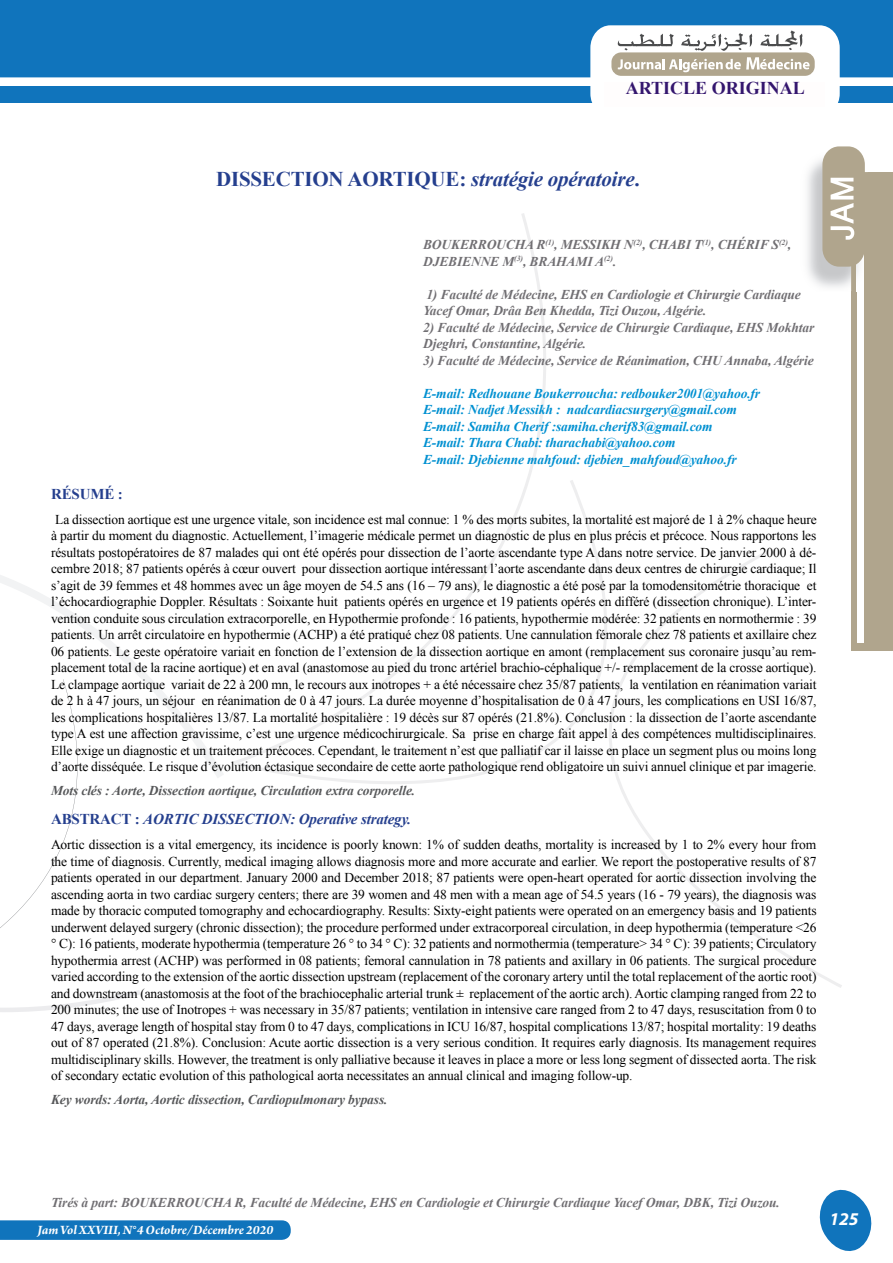
<style>
.page{position:relative;width:893px;height:1263px;background:#fff}
.page>*{position:absolute;margin:0;border:0;box-sizing:border-box;transform-origin:0 0}
.t1{font:italic 700 21px "Times New Roman";letter-spacing:-.01em;color:#253f8e}
.t2{font:700 21px "Times New Roman";letter-spacing:-.01em;color:#253f8e}
.t3{font:700 18px "Times New Roman";color:#34166e}
.t4{font:italic 700 18px "Myriad Pro";color:#fff}
.t5{font:italic 700 15px "Times New Roman";letter-spacing:-.01em;color:#253f8e}
.t6{font:700 15px "Times New Roman";letter-spacing:-.01em;color:#253f8e}
.t7{font:13.5px/16.5px "Times New Roman";letter-spacing:-.01em;color:#000;text-align:center}
.t8{font:italic 700 13.5px/16.5px "Times New Roman";letter-spacing:-.01em;color:#716f73}
.t9{font:italic 700 13.5px/16.5px "Times New Roman";letter-spacing:-.01em;color:#0090d1}
.t10{font:italic 700 13.5px "Times New Roman";letter-spacing:-.01em;color:#57585a}
.t11{font:italic 700 13.5px "Arno Pro";letter-spacing:-.005em;color:#fff}
.s1{font-style:normal}
</style>
<div class="page">
<svg style="left:0;top:1220px;width:291px;height:20px;background:#1778be"></svg>
<svg style="left:0;top:778px;width:140px;height:234px"></svg>
<svg style="left:0;top:575px;width:223px;height:203px"></svg>
<svg style="left:609px;top:551px;width:233px;height:437px"></svg>
<svg style="left:237px;top:480px;width:370px;height:304px"></svg>
<svg style="left:234px;top:213px;width:312px;height:551px"></svg>
<svg style="left:819px;top:1189px;width:53px;height:62px"></svg>
<div style="left:851px;top:172px;width:41px;height:478px;background:#b0a58d"></div>
<div style="left:857px;top:177px;width:6px;height:466px;background:#fff"></div>
<img style="left:807px;top:160px;width:57px;height:131px">
<img style="left:857px;top:259px;width:6px;height:32px">
<div style="left:822px;top:146px;width:43px;height:121px;background:#b0a58d;border-radius:17px"></div>
<svg style="left:831px;top:178px;width:23px;height:62px"></svg>
<div style="left:0;top:0;width:893px;height:77px;background:#1074bc"></div>
<div style="left:0;top:87px;width:605px;height:16px;background:#1074bc"></div>
<div style="left:832px;top:86px;width:60px;height:17px;background:#1074bc"></div>
<svg style="left:590px;top:25px;width:250px;height:78px;background:#dcdcd7"></svg>
<div style="left:604px;top:82px;width:221px;height:25px;background:#fffdfd"></div>
<h2 class="t3" style="left:626px;top:76px;width:180px">ARTICLE ORIGINAL</h2>
<h1 class="t2" style="left:216px;top:164px;width:61px">DISSECTION</h1>
<h1 class="t2" style="left:347px;top:164px;width:15px">AORTI</h1>
<h1 class="t1" style="left:414px;top:164px;width:227px"><span class="s1">QUE :</span> stratégie opératoire<span class="s1">.</span></h1>
<p class="t8" style="left:423px;top:236px;width:370px">Boukerroucha R<sup>(1)</sup>, Messikh N<sup>(2)</sup>, Chab i T<sup>(1)</sup>, Chérif S<sup>(2)</sup>,<br>Djeb ienne M<sup>(3)</sup>, Brahami A<sup>(2)</sup>.</p>
<p class="t8" style="left:426px;top:286px;width:145px">1) Faculté de Médecine, EHS</p>
<p class="t8" style="left:423px;top:286px;width:379px;text-indent:167px">en Cardiologie et Chirurgie Cardiaque<br>YacefOmar, Drâa Ben Khedda, Tizi Ouzou, Algérie.</p>
<p class="t8" style="left:423px;top:319px;width:324px">2) Faculté de Médecine, Service de Chirurgie Cardiaque, EHS</p>
<p class="t8" style="left:766px;top:319px;width:50px">Mokhtar</p>
<p class="t8" style="left:423px;top:335px;width:165px">Djeghri, Constantine, Algérie.</p>
<p class="t8" style="left:423px;top:352px;width:281px">3) Faculté de Médecine, Service de Réanimation, CHU</p>
<p class="t8" style="left:724px;top:352px;width:91px">Annaba, Algérie</p>
<p class="t9" style="left:423px;top:385px;width:339px">E-mail: Redhouane Boukerroucha: redbouker2001@yahoo.fr E-mail: Nadjet Messikh : nadcardiacsurgery@gmail.com E-mail: Samiha Cherif:samiha.cherif83@gmail.com<br>E-mail: Thara Chabi: tharachabi@yahoo.com<br>E-mail: Djebienne mahfoud: djebien_mahfoud@yahoo.fr</p>
<p class="t6" style="left:51px;top:483px;width:73px">RÉSUMÉ :</p>
<p class="t7" style="left:51px;top:511px;width:767px">La dissection aortique est une urgence vitale, son incidence est mal connue: 1 % des morts subites, la mortalité est majoré de 1 à 2% chaque heure à partir du moment du diagnostic. Actuellement, l’imagerie médicale permet un diagnostic de plus en plus précis et précoce. Nous rapportons les résultats postopératoires de 87 malades qui ont été opérés pour dissection de l’aorte ascendante type A dans notre service. De janvier 2000 à dé&shy;cembre 2018; 87 patients opérés à cœur ouvert pour dissection aortique intéressant l’aorte ascendante dans deux centres de chirurgie cardiaque; Il s’agit de 39 femmes et 48 hommes avec un âge moyen de 54.5 ans (16 – 79 ans), le diagnostic a été posé par la tomodensitométrie thoracique et l’échocardiographie Doppler. Résultats : Soixante huit patients opérés en urgence et 19 patients opérés en différé (dissection chronique). L’inter&shy;vention conduite sous circulation extracorporelle, en Hypothermie profonde : 16 patients, hypothermie modérée: 32 patients en normothermie : 39 patients. Un arrêt circulatoire en hypothermie (ACHP) a été pratiqué chez 08 patients. Une cannulation fémorale chez 78 patients et axillaire chez 06 patients. Le geste opératoire variait en fonction de l’extension de la dissection aortique en amont (remplacement sus coronaire jusqu’au rem&shy;placement total de la racine aortique) et en aval (anastomose au pied du tronc artériel brachio-céphalique +/- remplacement de la crosse aortique).<br>Le clampage aortique variait de 22 à 200 mn, le recours aux inotropes + a été nécessaire chez 35/87 patients, la ventilation en réanimation variait de 2 h à 47 jours, un séjour en réanimation de 0 à 47 jours. La durée moyenne d’hospitalisation de 0 à 47 jours, les complications en USI 16/87, les complications hospitalières 13/87. La mortalité hospitalière : 19 décès sur 87 opérés (21.8%). Conclusion : la dissection de l’aorte ascendante type A est une affection gravissime, c’est une urgence médicochirurgicale. Sa prise en charge fait appel à des compétences multidisciplinaires.<br>Elle exige un diagnostic et un traitement précoces. Cependant, le traitement n’est que palliatif car il laisse en place un segment plus ou moins long d’aorte disséquée. Le risque d’évolution éctasique secondaire de cette aorte pathologique rend obligatoire un suivi annuel clinique et par imagerie.</p>
<p class="t10" style="left:51px;top:781px;width:366px">Mots clés : Aorte, Dissection aortique, Circulation extra corporelle.</p>
<p class="t6" style="left:51px;top:809px;width:40px">ABSTRACT</p>
<p class="t5" style="left:135px;top:808px;width:278px"><span class="s1">:</span> Aortic dissection: Operative strategy.</p>
<p class="t7" style="left:51px;top:836px;width:767px;text-align:justify">Aortic dissection is a vital emergency, its incidence is poorly known: 1% of sudden deaths, mortality is increased by 1 to 2% every hour from the time of diagnosis. Currently, medical imaging allows diagnosis more and more accurate and earlier. We report the postoperative results of 87 patients operated in our department. January 2000 and December 2018; 87 patients were open-heart operated for aortic dissection involving the ascending aorta in two cardiac surgery centers; there are 39 women and 48 men with a mean age of 54.5 years (16 - 79 years), the diagnosis was made by thoracic computed tomography and echocardiography. Results: Sixty-eight patients were operated on an emergency basis and 19 patients underwent delayed surgery (chronic dissection); the procedure performed under extracorporeal circulation, in deep hypothermia (temperature &lt;26 ° C): 16 patients, moderate hypothermia (temperature 26 ° to 34 ° C): 32 patients and normothermia (temperature&gt; 34 ° C): 39 patients; Circulatory hypothermia arrest (ACHP) was performed in 08 patients; femoral cannulation in 78 patients and axillary in 06 patients. The surgical procedure varied according to the extension of the aortic dissection upstream (replacement of the coronary artery until the total replacement of the aortic root) and downstream (anastomosis at the foot of the brachiocephalic arterial trunk ± replacement of the aortic arch). Aortic clamping ranged from 22 to 200 minutes; the use of Inotropes + was necessary in 35/87 patients; ventilation in intensive care ranged from 2 to 47 days, resuscitation from 0 to 47 days, average length of hospital stay from 0 to 47 days, complications in ICU 16/87, hospital complications 13/87; hospital mortality: 19 deaths out of 87 operated (21.8%). Conclusion: Acute aortic dissection is a very serious condition. It requires early diagnosis. Its management requires multidisciplinary skills. However, the treatment is only palliative because it leaves in place a more or less long segment of dissected aorta. The risk of secondary ectatic evolution of this pathological aorta necessitates an annual clinical and imaging follow-up.</p>
<p class="t10" style="left:51px;top:1089px;width:338px">Key words: Aorta, Aortic dissection, Cardiopulmonary bypass.</p>
<p class="t8" style="left:51px;top:1194px;width:330px">Tirés à part: Boukerroucha R, Faculté de Médecine, EHS</p>
<p class="t8" style="left:400px;top:1194px;width:382px">en Cardiologie et Chirurgie Cardiaque YacefOmar, DBK, Tizi Ouzou.</p>
<p class="t11" style="left:37px;top:1222px;width:237px">Jam Vol XXVIII, N°4 Octobre/Décembre 2020</p>
<h2 class="t4" style="left:829px;top:1207px;width:31px">125</h2>
</div>
